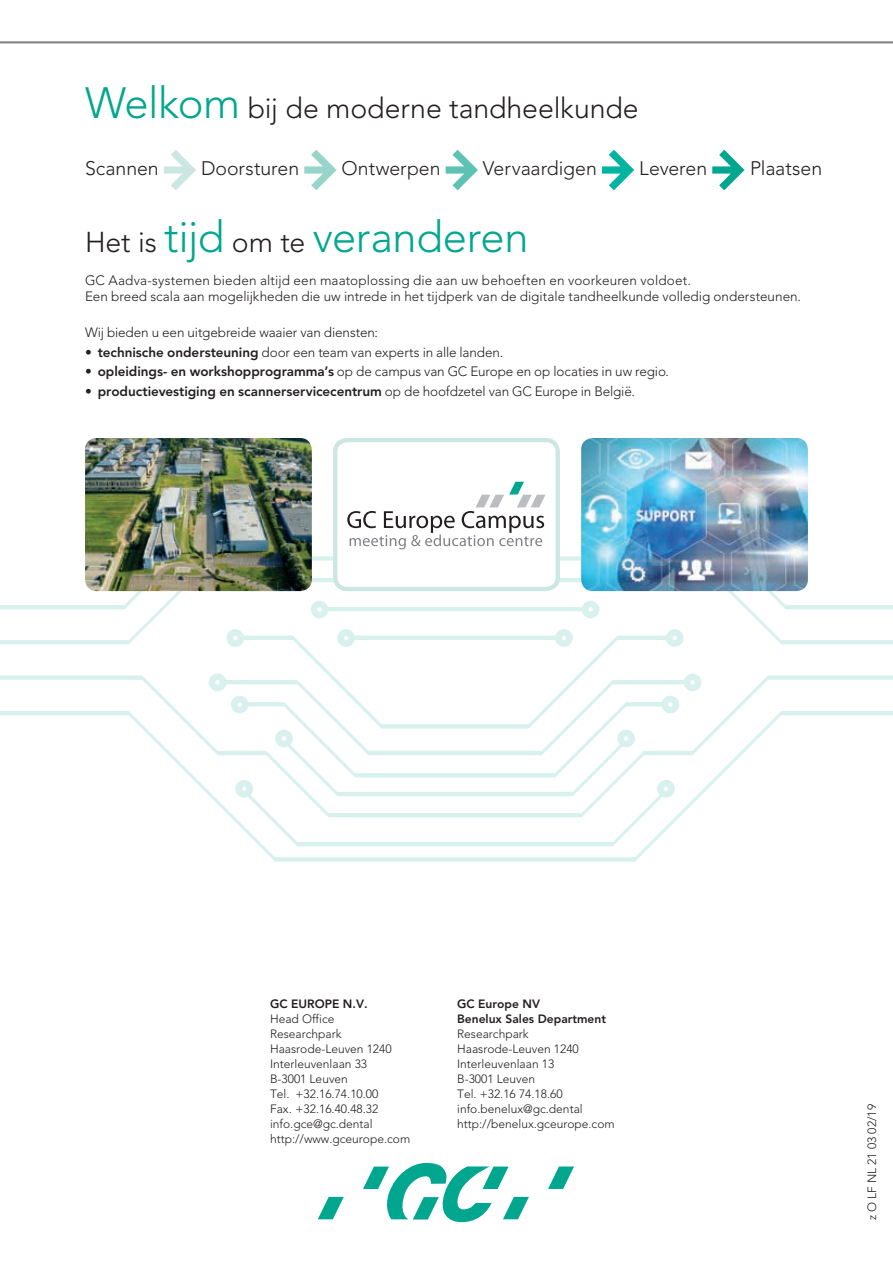
<style>
.page{position:relative;width:893px;height:1263px;background:#fff}
.page>*{position:absolute;margin:0;border:0;box-sizing:border-box;transform-origin:0 0}
.t1{font:300 43.5px "Avenir LT Std";letter-spacing:-.01em;color:#00a78e}
.t2{font:300 28.5px "Avenir LT Std";letter-spacing:-.005em;color:#231f20}
.t3{font:300 19.5px "Avenir LT Std";color:#231f20}
.t4{font:300 13.5px/16.5px "Avenir LT Std";color:#231f20}
.t5{font:800 13.5px "Avenir LT Std";letter-spacing:-.005em;color:#231f20}
.t6{font:300 12px/15px "Avenir LT Std";color:#231f20}
.t7{font:800 12px/15px "Avenir LT Std";color:#231f20}
.s1{font-size:43.5px;color:#00a78e}
.s2{font-size:28.5px;color:#231f20}
.s3{font-weight:800}
.s4{font-weight:300}
</style>
<div class="page">
<svg style="left:0;top:578px;width:893px;height:73px"></svg>
<svg style="left:0;top:669px;width:893px;height:35px"></svg>
<svg style="left:209px;top:673px;width:492px;height:31px"></svg>
<svg style="left:0;top:704px;width:893px;height:158px"></svg>
<svg style="left:0;top:41px;width:893px;height:109px"></svg>
<svg style="left:548px;top:1166px;width:26px;height:23px"></svg>
<svg style="left:363px;top:1163px;width:166px;height:59px"></svg>
<svg style="left:318px;top:1197px;width:26px;height:22px"></svg>
<img style="left:85px;top:438px;width:227px;height:153px">
<img style="left:581px;top:438px;width:227px;height:153px">
<div style="left:335px;top:440px;width:223px;height:149px;background:#fff;border-radius:12px"></div>
<div style="left:333px;top:438px;width:227px;height:153px;border:4px solid #cae7e2;border-radius:12px"></div>
<svg style="left:347px;top:482px;width:198px;height:67px"></svg>
<svg style="left:164px;top:150px;width:32px;height:40px"></svg>
<svg style="left:304px;top:150px;width:33px;height:40px"></svg>
<svg style="left:446px;top:150px;width:32px;height:40px"></svg>
<svg style="left:602px;top:150px;width:32px;height:40px"></svg>
<svg style="left:712px;top:150px;width:32px;height:40px"></svg>
<h2 class="t2" style="left:85px;top:91px;width:555px"><span class="s1">Welkom</span> bij de moderne tandheelkunde</h2>
<h3 class="t3" style="left:85px;top:156px;width:75px">Scannen</h3>
<h3 class="t3" style="left:201px;top:156px;width:100px">Doorsturen</h3>
<h3 class="t3" style="left:342px;top:156px;width:100px">Ontwerpen</h3>
<h3 class="t3" style="left:483px;top:156px;width:115px">Vervaardigen</h3>
<h3 class="t3" style="left:639px;top:156px;width:69px">Leveren</h3>
<h3 class="t3" style="left:750px;top:156px;width:74px">Plaatsen</h3>
<h1 class="t1" style="left:85px;top:211px;width:445px"><span class="s2">Het is</span> tijd <span class="s2">om te</span> veranderen</h1>
<p class="t4" style="left:85px;top:272px;width:718px">GC Aadva-systemen bieden altijd een maatoplossing die aan uw behoeften en voorkeuren voldoet.<br>Een breed scala aan mogelijkheden die uw intrede in het tijdperk van de digitale tandheelkunde volledig ondersteunen.</p>
<p class="t4" style="left:85px;top:325px;width:294px">Wij bieden u een uitgebreide waaier van diensten:</p>
<p class="t4" style="left:85px;top:344px;width:420px">• <span class="s3">technische ondersteuning</span> door een team van experts in alle landen.</p>
<p class="t4" style="left:85px;top:363px;width:585px">• <span class="s3">opleidings- en workshopprogramma’s</span> op de campus van GC Europe en op locaties in uw regio.</p>
<p class="t5" style="left:85px;top:383px;width:551px"><span class="s4">•</span> productievestiging en scannerservicecentrum <span class="s4">op de hoofdzetel van GC Europe in België.</span></p>
<p class="t7" style="left:270px;top:997px;width:99px">GC EUROPE N.V.</p>
<p class="t6" style="left:270px;top:1012px;width:142px">Head Office<br>Researchpark<br>Haasrode-Leuven 1240<br>Interleuvenlaan 33<br>B-3001 Leuven<br>Tel. +32.16.74.10.00<br>Fax. +32.16.40.48.32 info.gce@gc.dental http://www.gceurope.com</p>
<p class="t7" style="left:457px;top:997px;width:150px">GC Europe NV<br>Benelux Sales Department</p>
<p class="t6" style="left:457px;top:1027px;width:159px">Researchpark<br>Haasrode-Leuven 1240<br>Interleuvenlaan 13<br>B-3001 Leuven<br>Tel. +32.16 74.18.60 info.benelux@gc.dental http://benelux.gceurope.com</p>
<p class="t6" style="left:865px;top:1220px;width:118px;rotate:-90deg">z O LF NL 21 03 02/19</p>
</div>
